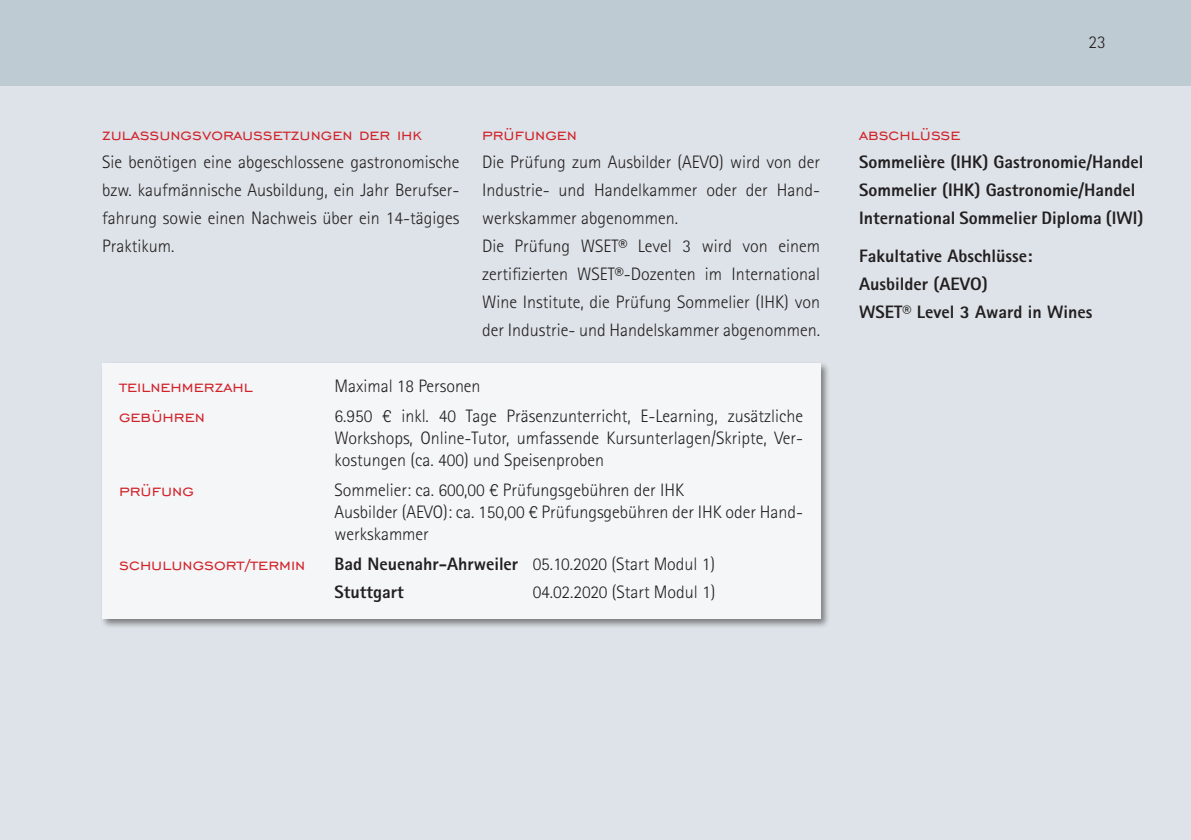
<style>
.page{position:relative;width:1191px;height:840px;background:#fff}
.page>*{position:absolute;margin:0;border:0;box-sizing:border-box;transform-origin:0 0}
.t1{font:20px/30px "Engravers Gothic BT";color:#d1232a}
.t2{font:300 18px/28px "Agfa Rotis Sans Serif";color:#231f20}
.t3{font:800 18px/28px "Agfa Rotis Sans Serif";color:#231f20}
.s1{font-weight:300}
</style>
<div class="page">
<div style="left:0;top:0;width:1191px;height:839px;background:#dde3e8"></div>
<div style="left:0;top:0;width:1191px;height:85px;background:#bfcbd3"></div>
<div style="left:100px;top:361px;width:730px;height:267px;background:#231f20;opacity:.75"></div>
<div style="left:102px;top:363px;width:718px;height:255px;background:#f4f6f8"></div>
<p class="t1" style="left:102px;top:119px;width:321px">zulassungsvoraussetzungen der ihk</p>
<p class="t2" style="left:102px;top:148px;width:359px;text-align:justify">Sie benötigen eine abgeschlossene gastronomische bzw. kaufmännische Ausbildung, ein Jahr Berufser&shy;fahrung sowie einen Nachweis über ein 14-tägiges Praktikum.</p>
<p class="t1" style="left:482px;top:119px;width:96px">prüfungen</p>
<p class="t2" style="left:482px;top:148px;width:339px">Die Prüfung zum Ausbilder (AEVO) wird von der Industrie- und Handelkammer oder der Hand&shy;werkskammer abgenommen.<br>Die Prüfung WSET® Level 3 wird von einem zertifizierten WSET®-Dozenten im International Wine Institute, die Prüfung Sommelier (IHK) von der Industrie- und Handelskammer abgenommen.</p>
<p class="t1" style="left:119px;top:371px;width:135px">teilnehmerzahl gebühren</p>
<p class="t1" style="left:119px;top:475px;width:76px">prüfung</p>
<p class="t1" style="left:119px;top:549px;width:188px">schulungsort/termin</p>
<p class="t2" style="left:334px;top:370px;width:470px;line-height:30px">Maximal 18 Personen<br>6.950 € inkl. 40 Tage Präsenzunterricht, E-Learning, zusätzliche</p>
<p class="t2" style="left:334px;top:426px;width:470px;line-height:22px">Workshops, Online-Tutor, umfassende Kursunterlagen/Skripte, Ver&shy;kostungen (ca. 400) und Speisenproben</p>
<p class="t2" style="left:334px;top:478px;width:470px;line-height:22px">Sommelier: ca. 600,00 € Prüfungsgebühren der IHK<br>Ausbilder (AEVO): ca. 150,00 € Prüfungsgebühren der IHK oder Hand&shy;werkskammer</p>
<p class="t3" style="left:334px;top:549px;width:382px">Bad Neuenahr-Ahrweiler <span class="s1">05.10.2020 (Start Modul 1)<br></span>Stuttgart</p>
<p class="t2" style="left:532px;top:577px;width:184px">04.02.2020 (Start Modul 1)</p>
<p class="t2" style="left:1088px;top:28px;width:19px">23</p>
<p class="t1" style="left:859px;top:119px;width:103px">abschlüsse</p>
<p class="t3" style="left:859px;top:148px;width:286px">Sommelière (IHK) Gastronomie/Handel<br>Sommelier (IHK) Gastronomie/Handel<br>International Sommelier Diploma (IWI)</p>
<p class="t3" style="left:859px;top:242px;width:235px">Fakultative Abschlüsse:<br>Ausbilder (AEVO)<br>WSET® Level 3 Award in Wines</p>
</div>
